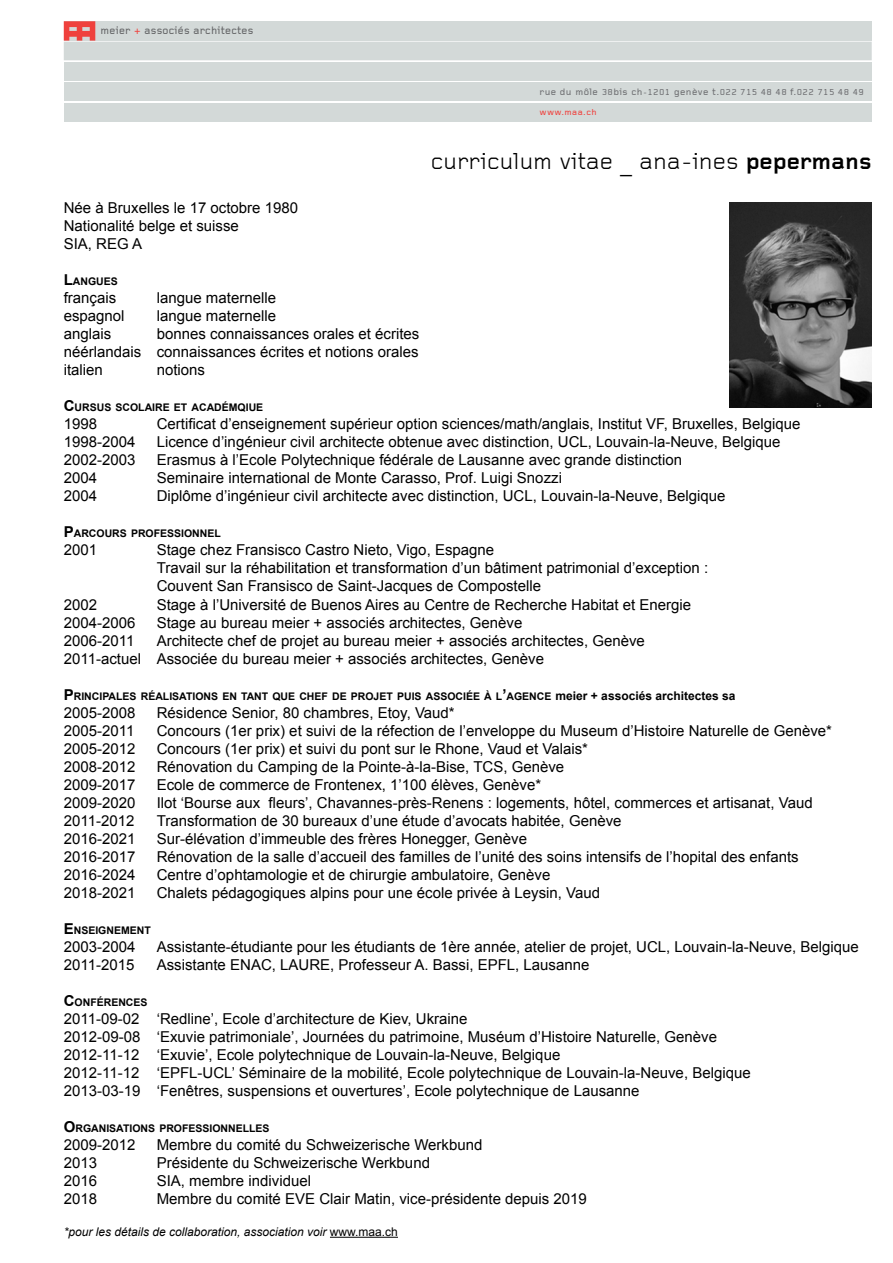
<style>
.page{position:relative;width:893px;height:1263px;background:#fff}
.page>*{position:absolute;margin:0;border:0;box-sizing:border-box;transform-origin:0 0}
.t1{font:24px "Foundry Gridnik";letter-spacing:-.005em;color:#000}
.t2{font:15px/18px "Arial";color:#000}
.t3{font:italic 12px "Arial";color:#000}
.t4{font:500 11.25px "Foundry Gridnik";letter-spacing:.02em;color:#636466;scale:.96 1}
.t5{font:700 10.5px "Arial";color:#000}
.t6{font:500 9px/19.5px "Foundry Gridnik";letter-spacing:.04em;color:#6d6e71}
.s1{color:#ef413d}
.s2{font-size:9.75px}
.s3{font-size:8.25px}
.s4{font-weight:700}
.s5{font-size:15px}
.s6{font-size:12px}
.s7{font-style:inherit}
.s8{font-style:normal}
</style>
<div class="page">
<div style="left:64px;top:21px;width:808px;height:20px;background:#d3d9d8"></div>
<div style="left:64px;top:42px;width:808px;height:18px;background:#d3d9d8"></div>
<div style="left:64px;top:62px;width:808px;height:19px;background:#d3d9d8"></div>
<div style="left:64px;top:82px;width:808px;height:19px;background:#d3d9d8"></div>
<div style="left:64px;top:103px;width:808px;height:18px;background:#d3d9d8"></div>
<svg style="left:64px;top:21px;width:31px;height:20px"></svg>
<img style="left:729px;top:202px;width:143px;height:206px">
<hr style="left:330px;top:1237px;width:68px;height:1px;background:#000">
<p class="t4" style="left:101px;top:25px;width:161px">meier <span class="s1">+</span> associés architectes</p>
<p class="t6" style="left:539px;top:83px;width:326px"><span class="s2">rue du môle</span> 38<span class="s2">bis ch</span><span class="s3">-</span>1201 <span class="s2">genève t.</span>022 715 48 48 <span class="s2">f.</span>022 715 48 49 <span class="s1">www.maa.ch</span></p>
<h1 class="t1" style="left:431px;top:148px;width:442px">curriculum vitae _ ana-ines <span class="s4">pepermans</span></h1>
<p class="t2" style="left:64px;top:199px;width:236px">Née à Bruxelles le 17 octobre 1980<br>Nationalité belge et suisse<br>SIA, REG A</p>
<p class="t5" style="left:64px;top:275px;width:56px"><span class="s5">L</span>ANGUES</p>
<p class="t2" style="left:64px;top:289px;width:54px">français</p>
<p class="t2" style="left:157px;top:289px;width:121px">langue maternelle</p>
<p class="t2" style="left:64px;top:307px;width:62px">espagnol</p>
<p class="t2" style="left:157px;top:307px;width:121px">langue maternelle</p>
<p class="t2" style="left:64px;top:325px;width:49px">anglais</p>
<p class="t2" style="left:64px;top:325px;width:357px;text-align:justify;text-indent:93px">bonnes connaissances orales et écrites néérlandais connaissances écrites et notions orales italien</p>
<p class="t2" style="left:157px;top:361px;width:50px">notions</p>
<p class="t5" style="left:64px;top:401px;width:201px"><span class="s5">C</span>URSUS SCOLAIRE ET ACADÉMQIUE</p>
<p class="t2" style="left:64px;top:415px;width:35px">1998</p>
<p class="t2" style="left:157px;top:415px;width:645px">Certificat d’enseignement supérieur option sciences/math/anglais, Institut VF, Bruxelles, Belgique</p>
<p class="t2" style="left:64px;top:433px;width:73px">1998-2004</p>
<p class="t2" style="left:157px;top:433px;width:625px">Licence d’ingénieur civil architecte obtenue avec distinction, UCL, Louvain-la-Neuve, Belgique</p>
<p class="t2" style="left:64px;top:451px;width:73px">2002-2003</p>
<p class="t2" style="left:157px;top:451px;width:527px">Erasmus à l’Ecole Polytechnique fédérale de Lausanne avec grande distinction</p>
<p class="t2" style="left:64px;top:469px;width:35px">2004</p>
<p class="t2" style="left:157px;top:469px;width:407px">Seminaire international de Monte Carasso, Prof. Luigi Snozzi</p>
<p class="t2" style="left:64px;top:487px;width:35px">2004</p>
<p class="t2" style="left:157px;top:487px;width:570px">Diplôme d’ingénieur civil architecte avec distinction, UCL, Louvain-la-Neuve, Belgique</p>
<p class="t5" style="left:64px;top:527px;width:157px"><span class="s5">P</span>ARCOURS PROFESSIONNEL</p>
<p class="t2" style="left:64px;top:541px;width:35px">2001</p>
<p class="t2" style="left:157px;top:541px;width:553px">Stage chez Fransisco Castro Nieto, Vigo, Espagne<br>Travail sur la réhabilitation et transformation d’un bâtiment patrimonial d’exception :<br>Couvent San Fransisco de Saint-Jacques de Compostelle</p>
<p class="t2" style="left:64px;top:595px;width:35px">2002</p>
<p class="t2" style="left:157px;top:595px;width:536px">Stage à l’Université de Buenos Aires au Centre de Recherche Habitat et Energie</p>
<p class="t2" style="left:64px;top:613px;width:73px">2004-2006</p>
<p class="t2" style="left:157px;top:613px;width:367px">Stage au bureau meier + associés architectes, Genève</p>
<p class="t2" style="left:64px;top:631px;width:72px">2006-2011</p>
<p class="t2" style="left:64px;top:631px;width:583px;text-indent:93px">Architecte chef de projet au bureau meier + associés architectes, Genève<br>2011-actuel Associée du bureau meier + associés architectes, Genève</p>
<p class="t5" style="left:64px;top:689px;width:673px"><span class="s5">P</span>RINCIPALES RÉALISATIONS EN TANT QUE CHEF DE PROJET PUIS ASSOCIÉE À L<span class="s5">’</span>AGENCE <span class="s6">meier + associés architectes sa</span></p>
<p class="t2" style="left:64px;top:703px;width:73px">2005-2008</p>
<p class="t2" style="left:157px;top:703px;width:299px">Résidence Senior, 80 chambres, Etoy, Vaud*</p>
<p class="t2" style="left:64px;top:721px;width:72px">2005-2011</p>
<p class="t2" style="left:157px;top:721px;width:677px">Concours (1er prix) et suivi de la réfection de l’enveloppe du Museum d’Histoire Naturelle de Genève*</p>
<p class="t2" style="left:64px;top:739px;width:73px">2005-2012</p>
<p class="t2" style="left:157px;top:739px;width:433px">Concours (1er prix) et suivi du pont sur le Rhone, Vaud et Valais*</p>
<p class="t2" style="left:64px;top:757px;width:73px">2008-2012</p>
<p class="t2" style="left:157px;top:757px;width:409px">Rénovation du Camping de la Pointe-à-la-Bise, TCS, Genève</p>
<p class="t2" style="left:64px;top:775px;width:73px">2009-2017</p>
<p class="t2" style="left:157px;top:775px;width:386px">Ecole de commerce de Frontenex, 1’100 élèves, Genève*</p>
<p class="t2" style="left:64px;top:793px;width:73px">2009-2020</p>
<p class="t2" style="left:157px;top:793px;width:657px">Ilot ‘Bourse aux fleurs’, Chavannes-près-Renens : logements, hôtel, commerces et artisanat, Vaud</p>
<p class="t2" style="left:64px;top:811px;width:72px">2011-2012</p>
<p class="t2" style="left:157px;top:811px;width:466px">Transformation de 30 bureaux d’une étude d’avocats habitée, Genève</p>
<p class="t2" style="left:64px;top:829px;width:73px">2016-2021</p>
<p class="t2" style="left:157px;top:829px;width:372px">Sur-élévation d’immeuble des frères Honegger, Genève</p>
<p class="t2" style="left:64px;top:847px;width:73px">2016-2017</p>
<p class="t2" style="left:157px;top:847px;width:643px">Rénovation de la salle d’accueil des familles de l’unité des soins intensifs de l’hopital des enfants</p>
<p class="t2" style="left:64px;top:865px;width:73px">2016-2024</p>
<p class="t2" style="left:157px;top:865px;width:395px">Centre d’ophtamologie et de chirurgie ambulatoire, Genève</p>
<p class="t2" style="left:64px;top:883px;width:73px">2018-2021</p>
<p class="t2" style="left:157px;top:883px;width:445px">Chalets pédagogiques alpins pour une école privée à Leysin, Vaud</p>
<p class="t5" style="left:64px;top:923px;width:89px"><span class="s5">E</span>NSEIGNEMENT</p>
<p class="t2" style="left:64px;top:937px;width:73px">2003-2004</p>
<p class="t2" style="left:157px;top:937px;width:704px">Assistante-étudiante pour les étudiants de 1ère année, atelier de projet, UCL, Louvain-la-Neuve, Belgique</p>
<p class="t2" style="left:64px;top:955px;width:72px">2011-2015</p>
<p class="t2" style="left:157px;top:955px;width:434px">Assistante ENAC, LAURE, Professeur A. Bassi, EPFL, Lausanne</p>
<p class="t5" style="left:64px;top:995px;width:85px"><span class="s5">C</span>ONFÉRENCES</p>
<p class="t2" style="left:64px;top:1009px;width:688px"><span class="s7">2011-09-02</span> ‘Redline’, Ecole d’architecture de Kiev, Ukraine<br><span class="s7">2012-09-08</span> ‘Exuvie patrimoniale’, Journées du patrimoine, Muséum d’Histoire Naturelle, Genève 2012-11-12 ‘Exuvie’, Ecole polytechnique de Louvain-la-Neuve, Belgique<br>2012-11-12 ‘EPFL-UCL’ Séminaire de la mobilité, Ecole polytechnique de Louvain-la-Neuve, Belgique 2013-03-19 ‘Fenêtres, suspensions et ouvertures’, Ecole polytechnique de Lausanne</p>
<p class="t5" style="left:64px;top:1121px;width:207px"><span class="s5">O</span>RGANISATIONS PROFESSIONNELLES</p>
<p class="t2" style="left:64px;top:1135px;width:73px">2009-2012</p>
<p class="t2" style="left:157px;top:1135px;width:327px">Membre du comité du Schweizerische Werkbund</p>
<p class="t2" style="left:64px;top:1153px;width:35px">2013</p>
<p class="t2" style="left:157px;top:1153px;width:275px">Présidente du Schweizerische Werkbund</p>
<p class="t2" style="left:64px;top:1171px;width:35px">2016</p>
<p class="t2" style="left:157px;top:1171px;width:156px">SIA, membre individuel</p>
<p class="t2" style="left:64px;top:1189px;width:35px">2018</p>
<p class="t2" style="left:157px;top:1189px;width:432px">Membre du comité EVE Clair Matin, vice-présidente depuis 2019</p>
<p class="t3" style="left:64px;top:1224px;width:336px">*pour les détails de collaboration, association voir <span class="s8">www.maa.ch</span></p>
</div>
